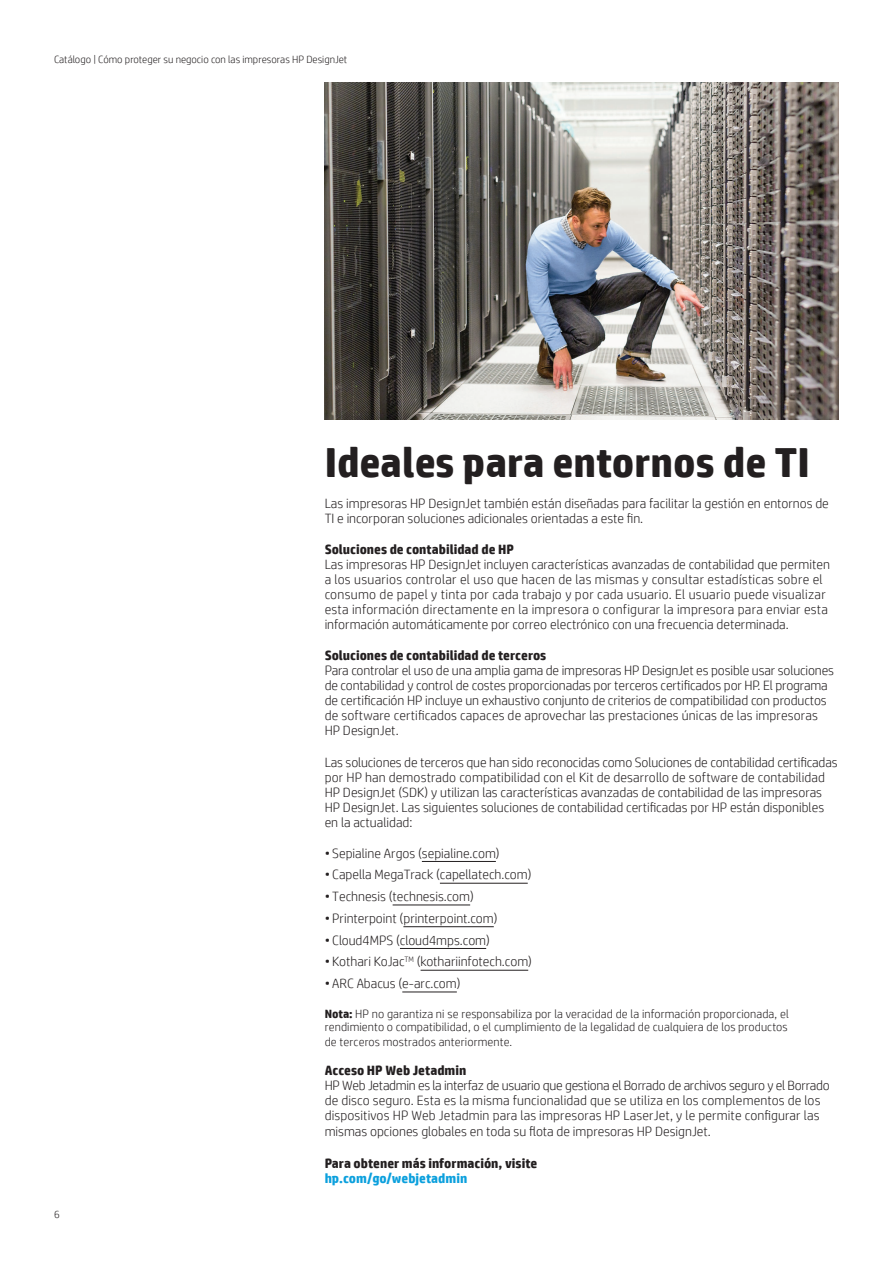
<style>
.page{position:relative;width:893px;height:1263px;background:#fff}
.page>*{position:absolute;margin:0;border:0;box-sizing:border-box;transform-origin:0 0}
.Body{font:700 42px "HP Simplified";color:#231f20}
.Body-2{font:300 13.5px/15px "HP Simplified";color:#231f20}
.Body_header_bold{font:700 13.5px "HP Simplified";color:#231f20}
.Call_to_action_10_11{font:700 13.5px "HP Simplified";color:#231f20}
.Call_to_action_10_11-2{font:700 13.5px "HP Simplified";color:#0ca0dd}
.Sidebar_body{font:300 12px/13.5px "HP Simplified";letter-spacing:.01em;color:#231f20}
.t1{font:300 10.5px "HP Simplified";color:#231f20}
.s1{font-weight:700}
</style>
<div class="page">
<hr style="left:422px;top:861px;width:74px;height:1px;background:#231f20">
<hr style="left:440px;top:883px;width:88px;height:1px;background:#231f20">
<hr style="left:393px;top:905px;width:77px;height:1px;background:#231f20">
<hr style="left:403px;top:926px;width:91px;height:1px;background:#231f20">
<hr style="left:400px;top:948px;width:86px;height:1px;background:#231f20">
<hr style="left:421px;top:970px;width:107px;height:1px;background:#231f20">
<hr style="left:402px;top:992px;width:55px;height:1px;background:#231f20">
<img style="left:325px;top:83px;width:514px;height:336px">
<p class="t1" style="left:54px;top:53px;width:295px">Catálogo | Cómo proteger su negocio con las impresoras HP DesignJet</p>
<p class="t1" style="left:54px;top:1208px;width:7px">6</p>
<p class="Body" style="left:325px;top:437px;width:487px">Ideales para entornos de TI</p>
<p class="Body-2" style="left:325px;top:495px;width:506px">Las impresoras HP DesignJet también están diseñadas para facilitar la gestión en entornos de<br>TI e incorporan soluciones adicionales orientadas a este fin.</p>
<p class="Body_header_bold" style="left:325px;top:541px;width:191px">Soluciones de contabilidad de HP</p>
<p class="Body-2" style="left:325px;top:557px;width:507px">Las impresoras HP DesignJet incluyen características avanzadas de contabilidad que permiten a los usuarios controlar el uso que hacen de las mismas y consultar estadísticas sobre el consumo de papel y tinta por cada trabajo y por cada usuario. El usuario puede visualizar esta información directamente en la impresora o configurar la impresora para enviar esta información automáticamente por correo electrónico con una frecuencia determinada.</p>
<p class="Body_header_bold" style="left:325px;top:648px;width:223px">Soluciones de contabilidad de terceros</p>
<p class="Body-2" style="left:325px;top:663px;width:511px">Para controlar el uso de una amplia gama de impresoras HP DesignJet es posible usar soluciones de contabilidad y control de costes proporcionadas por terceros certificados por HP. El programa de certificación HP incluye un exhaustivo conjunto de criterios de compatibilidad con productos de software certificados capaces de aprovechar las prestaciones únicas de las impresoras HP DesignJet.</p>
<p class="Body-2" style="left:325px;top:754px;width:514px">Las soluciones de terceros que han sido reconocidas como Soluciones de contabilidad certificadas por HP han demostrado compatibilidad con el Kit de desarrollo de software de contabilidad HP DesignJet (SDK) y utilizan las características avanzadas de contabilidad de las impresoras HP DesignJet. Las siguientes soluciones de contabilidad certificadas por HP están disponibles en la actualidad:</p>
<p class="Body-2" style="left:325px;top:845px;width:176px">• Sepialine Argos (sepialine.com)</p>
<p class="Body-2" style="left:325px;top:867px;width:208px">• Capella MegaTrack (capellatech.com)</p>
<p class="Body-2" style="left:325px;top:889px;width:151px">• Technesis (technesis.com)</p>
<p class="Body-2" style="left:325px;top:910px;width:174px">• Printerpoint (printerpoint.com)</p>
<p class="Body-2" style="left:325px;top:932px;width:167px">• Cloud4MPS (cloud4mps.com)</p>
<p class="Body-2" style="left:325px;top:954px;width:209px">• Kothari KoJac<sup>TM</sup> (kothariinfotech.com)</p>
<p class="Body-2" style="left:325px;top:976px;width:137px">• ARC Abacus (e-arc.com)</p>
<p class="Sidebar_body" style="left:325px;top:1007px;width:466px"><span class="s1">Nota:</span> HP no garantiza ni se responsabiliza por la veracidad de la información proporcionada, el rendimiento o compatibilidad, o el cumplimiento de la legalidad de cualquiera de los productos</p>
<p class="Sidebar_body" style="left:325px;top:1035px;width:189px">de terceros mostrados anteriormente.</p>
<p class="Body_header_bold" style="left:325px;top:1062px;width:143px">Acceso HP Web Jetadmin</p>
<p class="Body-2" style="left:325px;top:1077px;width:506px">HP Web Jetadmin es la interfaz de usuario que gestiona el Borrado de archivos seguro y el Borrado de disco seguro. Esta es la misma funcionalidad que se utiliza en los complementos de los dispositivos HP Web Jetadmin para las impresoras HP LaserJet, y le permite configurar las</p>
<p class="Body-2" style="left:325px;top:1124px;width:388px">mismas opciones globales en toda su flota de impresoras HP DesignJet.</p>
<p class="Call_to_action_10_11" style="left:325px;top:1155px;width:214px">Para obtener más información, visite</p>
<p class="Call_to_action_10_11-2" style="left:325px;top:1170px;width:144px">hp.com/go/webjetadmin</p>
</div>
